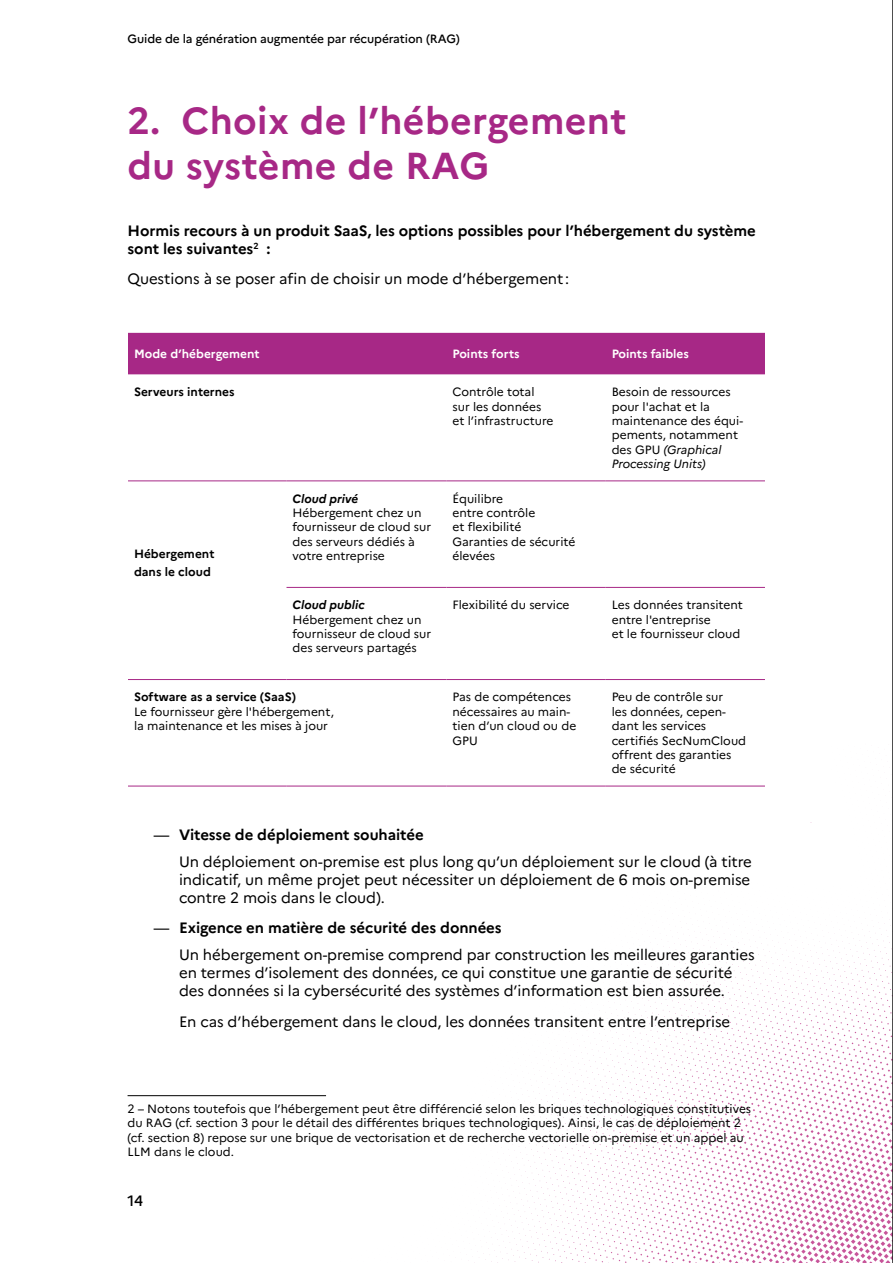
<style>
.page{position:relative;width:893px;height:1263px;background:#fff}
.page>*{position:absolute;margin:0;border:0;box-sizing:border-box;transform-origin:0 0}
.h1-titre-page{font:700 37.5px/45px "Marianne";letter-spacing:.01em;color:#a72886}
.p-texte-courant_retrait_12_pt{font:15px/18px "Marianne";letter-spacing:-.005em;color:#000;text-align:justify}
.p-texte-courant{font:700 15px/18px "Marianne";letter-spacing:-.005em;color:#000}
.p-texte-courant-2{font:15px "Marianne";letter-spacing:-.005em;color:#000}
.t1{font:500 15px "Marianne";color:#000}
.note_bas_de_page{font:12px/14.4px "Marianne";color:#000}
.t2{font:700 12px "Marianne";color:#000}
.t3{font:500 12px "Marianne";letter-spacing:-.01em;color:#000}
.t4{font:700 12px "Marianne";color:#fff}
.t5{font:italic 700 12px "Marianne";color:#000}
.s1{font-style:italic}
.s2{font-weight:400}
</style>
<div class="page">
<svg style="left:334px;top:785px;width:558px;height:478px"></svg>
<hr style="left:128px;top:1095px;width:198px;height:1px;background:#000">
<hr style="left:892px;top:0;width:1px;height:1263px;background:#000">
<div style="left:128px;top:333px;width:637px;height:41px;background:#a72886"></div>
<hr style="left:128px;top:480px;width:158px;height:1px;background:#a72886">
<hr style="left:286px;top:480px;width:160px;height:1px;background:#a72886">
<hr style="left:446px;top:480px;width:160px;height:1px;background:#a72886">
<hr style="left:606px;top:480px;width:159px;height:1px;background:#a72886">
<hr style="left:286px;top:587px;width:160px;height:1px;background:#a72886">
<hr style="left:128px;top:679px;width:158px;height:1px;background:#a72886">
<hr style="left:286px;top:679px;width:160px;height:1px;background:#a72886">
<hr style="left:446px;top:587px;width:160px;height:1px;background:#a72886">
<hr style="left:606px;top:587px;width:159px;height:1px;background:#a72886">
<hr style="left:446px;top:679px;width:160px;height:1px;background:#a72886">
<hr style="left:606px;top:679px;width:159px;height:1px;background:#a72886">
<hr style="left:128px;top:786px;width:158px;height:1px;background:#a72886">
<hr style="left:286px;top:786px;width:160px;height:1px;background:#a72886">
<hr style="left:446px;top:786px;width:160px;height:1px;background:#a72886">
<hr style="left:606px;top:786px;width:159px;height:1px;background:#a72886">
<p class="t3" style="left:128px;top:32px;width:334px">Guide de la génération augmentée par récupération (RAG)</p>
<p class="h1-titre-page" style="left:128px;top:99px;width:500px">2. Choix de l’hébergement du système de RAG</p>
<p class="p-texte-courant" style="left:128px;top:221px;width:630px">Hormis recours à un produit SaaS, les options possibles pour l’hébergement du système sont les suivantes<sup>2</sup> :</p>
<p class="p-texte-courant-2" style="left:128px;top:270px;width:443px">Questions à se poser afin de choisir un mode d’hébergement :</p>
<p class="t4" style="left:134px;top:346px;width:127px">Mode d’hébergement</p>
<p class="t4" style="left:452px;top:346px;width:69px">Points forts</p>
<p class="t4" style="left:612px;top:346px;width:79px">Points faibles</p>
<p class="t2" style="left:134px;top:384px;width:102px">Serveurs internes</p>
<p class="note_bas_de_page" style="left:452px;top:385px;width:102px">Contrôle total sur les données et l’infrastructure</p>
<p class="note_bas_de_page" style="left:612px;top:385px;width:133px">Besoin de ressources pour l'achat et la maintenance des équi&shy;pements, notamment des GPU <span class="s1">(Graphical<br>Processing Units)</span></p>
<p class="t2" style="left:134px;top:546px;width:82px">Hébergement</p>
<p class="t2" style="left:134px;top:564px;width:78px">dans le cloud</p>
<p class="t5" style="left:292px;top:491px;width:67px">Cloud privé</p>
<p class="note_bas_de_page" style="left:292px;top:505px;width:140px">Hébergement chez un fournisseur de cloud sur des serveurs dédiés à votre entreprise</p>
<p class="t5" style="left:292px;top:598px;width:74px">Cloud public</p>
<p class="note_bas_de_page" style="left:292px;top:612px;width:140px">Hébergement chez un fournisseur de cloud sur des serveurs partagés</p>
<p class="t2" style="left:134px;top:690px;width:164px">Software as a service (SaaS)</p>
<p class="note_bas_de_page" style="left:134px;top:704px;width:201px">Le fournisseur gère l'hébergement, la maintenance et les mises à jour</p>
<p class="note_bas_de_page" style="left:452px;top:491px;width:84px">Équilibre entre contrôle et flexibilité</p>
<p class="note_bas_de_page" style="left:452px;top:534px;width:124px">Garanties de sécurité élevées</p>
<p class="note_bas_de_page" style="left:452px;top:598px;width:119px">Flexibilité du service</p>
<p class="note_bas_de_page" style="left:612px;top:598px;width:133px">Les données transitent entre l'entreprise<br>et le fournisseur cloud</p>
<p class="note_bas_de_page" style="left:452px;top:690px;width:125px">Pas de compétences nécessaires au main&shy;tien d’un cloud ou de<br>GPU</p>
<p class="note_bas_de_page" style="left:612px;top:690px;width:136px">Peu de contrôle sur<br>les données, cepen&shy;dant les services certifiés SecNumCloud offrent des garanties de sécurité</p>
<p class="p-texte-courant" style="left:154px;top:826px;width:272px"><span class="s2">—</span> Vitesse de déploiement souhaitée</p>
<p class="p-texte-courant_retrait_12_pt" style="left:179px;top:852px;width:574px">Un déploiement on-premise est plus long qu’un déploiement sur le cloud (à titre indicatif, un même projet peut nécessiter un déploiement de 6 mois on-premise contre 2 mois dans le cloud).</p>
<p class="p-texte-courant" style="left:154px;top:919px;width:350px"><span class="s2">—</span> Exigence en matière de sécurité des données</p>
<p class="p-texte-courant_retrait_12_pt" style="left:179px;top:945px;width:577px;text-align:left">Un hébergement on-premise comprend par construction les meilleures garanties en termes d’isolement des données, ce qui constitue une garantie de sécurité des données si la cybersécurité des systèmes d’information est bien assurée.</p>
<p class="p-texte-courant_retrait_12_pt" style="left:179px;top:1012px;width:553px">En cas d’hébergement dans le cloud, les données transitent entre l’entreprise</p>
<p class="note_bas_de_page" style="left:128px;top:1101px;width:625px">2 – Notons toutefois que l’hébergement peut être différencié selon les briques technologiques constitutives du RAG (cf. section 3 pour le détail des différentes briques technologiques). Ainsi, le cas de déploiement 2 (cf. section 8) repose sur une brique de vectorisation et de recherche vectorielle on-premise et un appel au LLM dans le cloud.</p>
<p class="t1" style="left:128px;top:1191px;width:17px">14</p>
</div>
